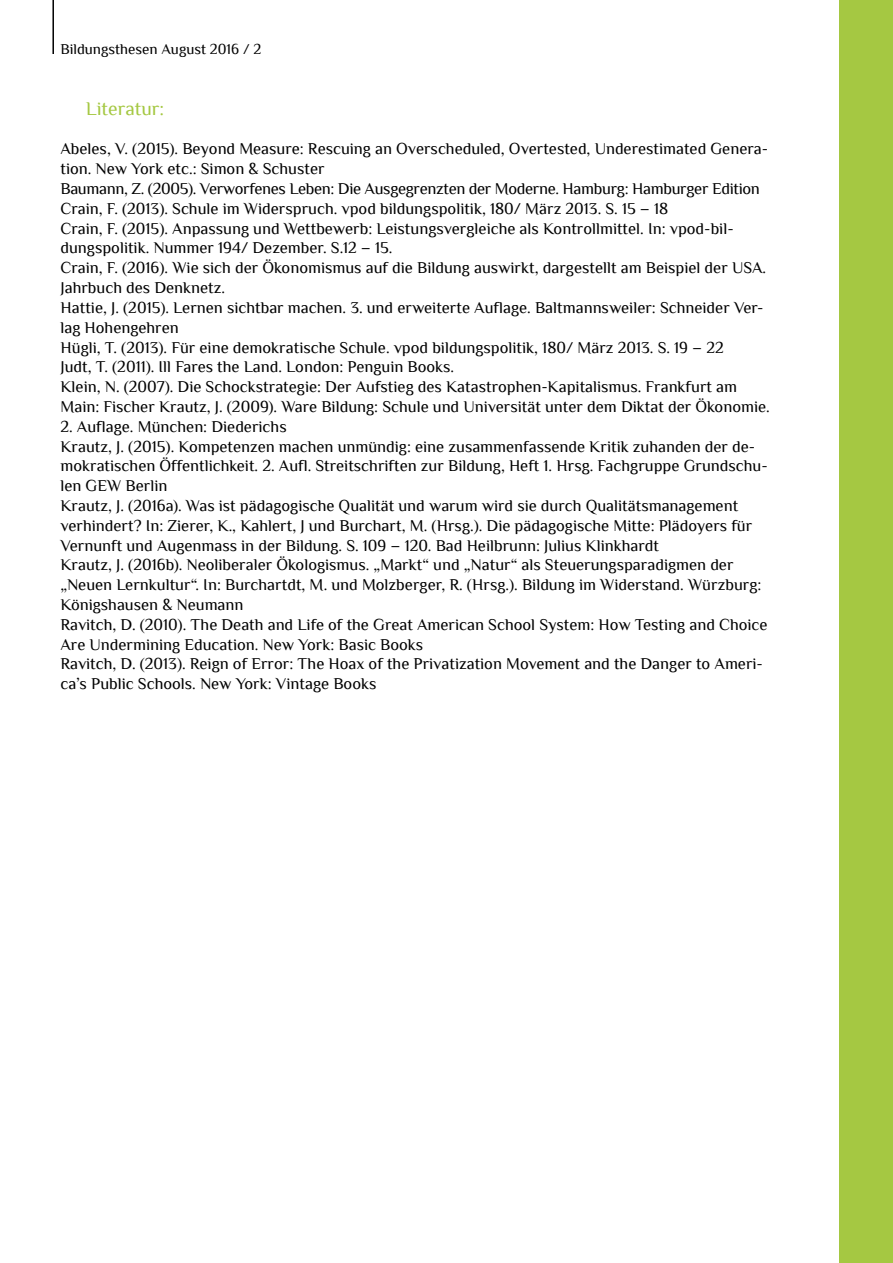
<style>
.page{position:relative;width:893px;height:1263px;background:#fff}
.page>*{position:absolute;margin:0;border:0;box-sizing:border-box;transform-origin:0 0}
.t1{font:19.5px "Philosopher";color:#a5c842}
.t2{font:16.5px/19.8px "Philosopher";color:#000}
.t3{font:15px "Philosopher";color:#000}
</style>
<div class="page">
<div style="left:840px;top:0;width:53px;height:1263px;background:#a5c842"></div>
<hr style="left:52px;top:0;width:2px;height:54px;background:#000">
<p class="t3" style="left:60px;top:41px;width:202px">Bildungsthesen August 2016 / 2</p>
<p class="t1" style="left:86px;top:98px;width:80px">Literatur:</p>
<p class="t2" style="left:60px;top:139px;width:711px">Abeles, V. (2015). Beyond Measure: Rescuing an Overscheduled, Overtested, Underestimated Genera&shy;tion. New York etc.: Simon &amp; Schuster<br>Baumann, Z. (2005). Verworfenes Leben: Die Ausgegrenzten der Moderne. Hamburg: Hamburger Edition Crain, F. (2013). Schule im Widerspruch. vpod bildungspolitik, 180/ März 2013. S. 15 – 18<br>Crain, F. (2015). Anpassung und Wettbewerb: Leistungsvergleiche als Kontrollmittel. In: vpod-bil&shy;dungspolitik. Nummer 194/ Dezember. S.12 – 15.<br>Crain, F. (2016). Wie sich der Ökonomismus auf die Bildung auswirkt, dargestellt am Beispiel der USA.<br>Jahrbuch des Denknetz.<br>Hattie, J. (2015). Lernen sichtbar machen. 3. und erweiterte Auflage. Baltmannsweiler: Schneider Ver&shy;lag Hohengehren<br>Hügli, T. (2013). Für eine demokratische Schule. vpod bildungspolitik, 180/ März 2013. S. 19 – 22<br>Judt, T. (2011). Ill Fares the Land. London: Penguin Books.<br>Klein, N. (2007). Die Schockstrategie: Der Aufstieg des Katastrophen-Kapitalismus. Frankfurt am Main: Fischer Krautz, J. (2009). Ware Bildung: Schule und Universität unter dem Diktat der Ökonomie.</p>
<p class="t2" style="left:60px;top:416px;width:709px">2. Auflage. München: Diederichs<br>Krautz, J. (2015). Kompetenzen machen unmündig: eine zusammenfassende Kritik zuhanden der de&shy;mokratischen Öffentlichkeit. 2. Aufl. Streitschriften zur Bildung, Heft 1. Hrsg. Fachgruppe Grundschu&shy;len GEW Berlin<br>Krautz, J. (2016a). Was ist pädagogische Qualität und warum wird sie durch Qualitätsmanagement verhindert? In: Zierer, K., Kahlert, J und Burchart, M. (Hrsg.). Die pädagogische Mitte: Plädoyers für Vernunft und Augenmass in der Bildung. S. 109 – 120. Bad Heilbrunn: Julius Klinkhardt<br>Krautz, J. (2016b). Neoliberaler Ökologismus. „Markt“ und „Natur“ als Steuerungsparadigmen der „Neuen Lernkultur“. In: Burchartdt, M. und Molzberger, R. (Hrsg.). Bildung im Widerstand. Würzburg:<br>Königshausen &amp; Neumann<br>Ravitch, D. (2010). The Death and Life of the Great American School System: How Testing and Choice Are Undermining Education. New York: Basic Books<br>Ravitch, D. (2013). Reign of Error: The Hoax of the Privatization Movement and the Danger to Ameri&shy;ca’s Public Schools. New York: Vintage Books</p>
</div>
